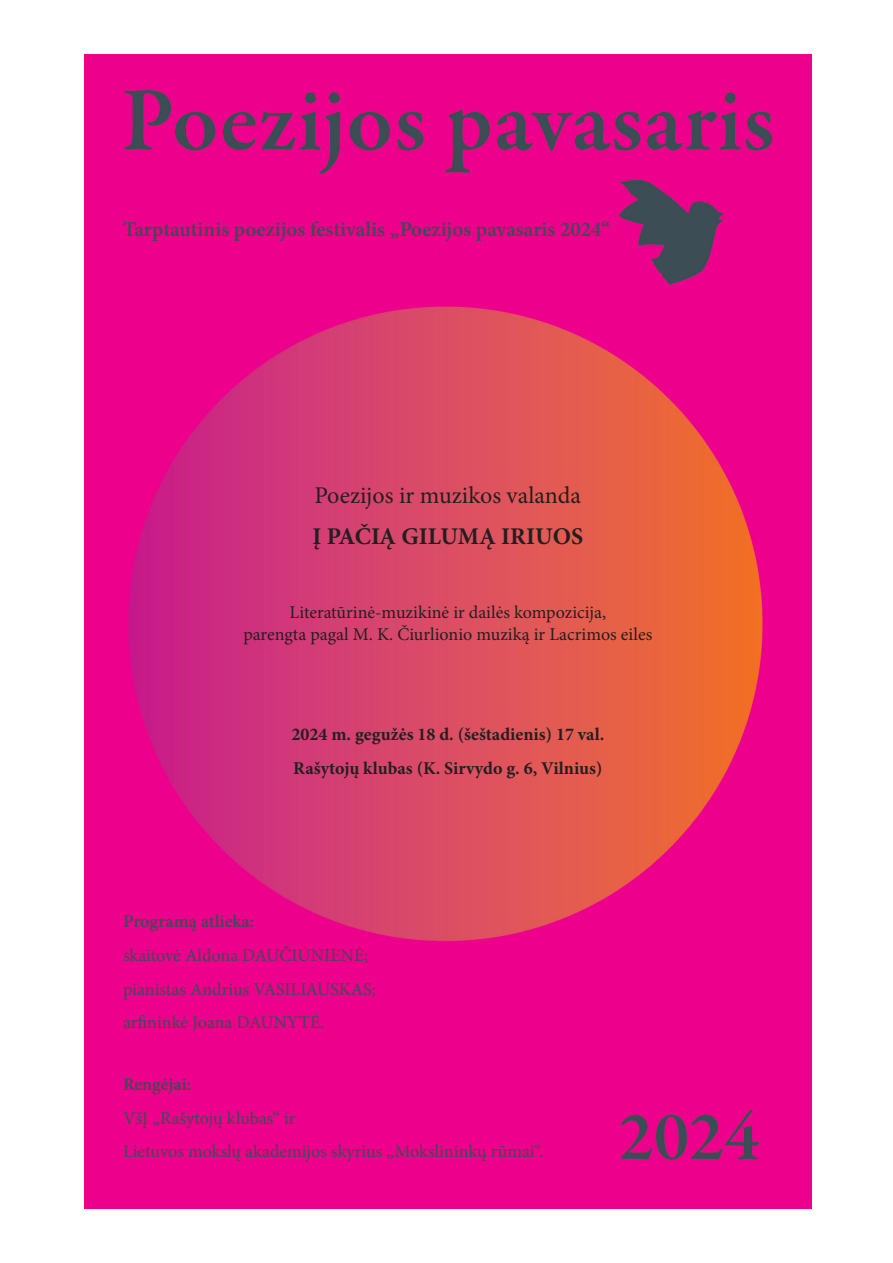
<style>
.page{position:relative;width:893px;height:1263px;background:#fff}
.page>*{position:absolute;margin:0;border:0;box-sizing:border-box;transform-origin:0 0}
.Įprastasis1{font:24px "Minion Pro";color:#231f20}
.Įprastasis1-2{font:700 24px "Minion Pro";color:#231f20}
.Įprastasis1-3{font:600 21px "Minion Pro";color:#3c4d54}
.Įprastasis1-4{font:18px "Minion Pro";color:#3c4d54}
.Įprastasis1-5{font:18px/21.6px "Minion Pro";color:#231f20;text-align:center}
.Įprastasis1-6{font:700 18px "Minion Pro";color:#231f20}
.Įprastasis1-7{font:600 18px "Minion Pro";color:#3c4d54}
</style>
<div class="page">
<img style="left:84px;top:54px;width:728px;height:1154px">
<p class="Įprastasis1-3" style="left:123px;top:215px;width:489px">Tarptautinis poezijos festivalis „Poezijos pavasaris 2024“</p>
<p class="Įprastasis1" style="left:315px;top:479px;width:268px">Poezijos ir muzikos valanda</p>
<p class="Įprastasis1-2" style="left:313px;top:519px;width:272px">Į PAČIĄ GILUMĄ IRIUOS</p>
<p class="Įprastasis1-5" style="left:243px;top:601px;width:410px">Literatūrinė-muzikinė ir dailės kompozicija,<br>parengta pagal M. K. Čiurlionio muziką ir Lacrimos eiles</p>
<p class="Įprastasis1-6" style="left:291px;top:722px;width:314px">2024 m. gegužės 18 d. (šeštadienis) 17 val.</p>
<p class="Įprastasis1-6" style="left:293px;top:755px;width:311px">Rašytojų klubas (K. Sirvydo g. 6, Vilnius)</p>
<p class="Įprastasis1-7" style="left:123px;top:909px;width:133px">Programą atlieka:</p>
<p class="Įprastasis1-4" style="left:123px;top:943px;width:247px">skaitovė Aldona DAUČIŪNIENĖ;</p>
<p class="Įprastasis1-4" style="left:123px;top:977px;width:254px">pianistas Andrius VASILIAUSKAS;</p>
<p class="Įprastasis1-4" style="left:123px;top:1010px;width:203px">arfininkė Joana DAUNYTĖ.</p>
<p class="Įprastasis1-7" style="left:123px;top:1072px;width:70px">Rengėjai:</p>
<p class="Įprastasis1-4" style="left:123px;top:1106px;width:174px">VšĮ „Rašytojų klubas“ ir</p>
<p class="Įprastasis1-4" style="left:123px;top:1139px;width:422px">Lietuvos mokslų akademijos skyrius „Mokslininkų rūmai“.</p>
</div>
